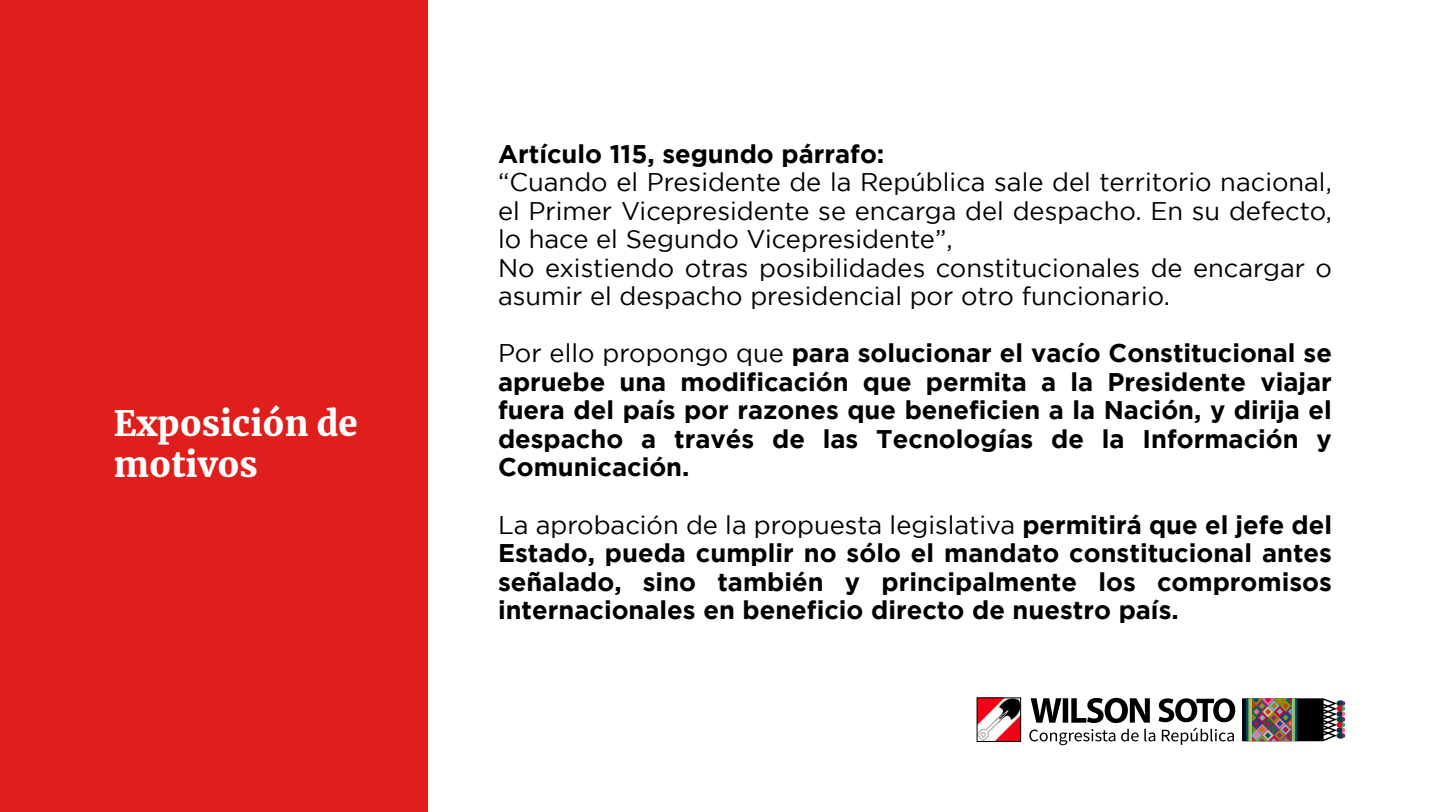
<style>
.page{position:relative;width:1440px;height:812px;background:#fff}
.page>*{position:absolute;margin:0;border:0;box-sizing:border-box;transform-origin:0 0}
.t1{font:900 34.5px/41.4px "Merriweather";color:#fff}
.t2{font:700 25.5px/28.5px "Gotham";color:#000;text-align:justify}
.t3{font:25.5px/28.5px "Gotham";color:#000}
.s1{font-weight:400}
</style>
<div class="page">
<div style="left:0;top:0;width:428px;height:812px;background:#e01e1b"></div>
<div style="left:1242px;top:698px;width:82px;height:43px;background:#000"></div>
<hr style="left:1295px;top:698px;width:2px;height:43px;background:#004b63">
<hr style="left:1293px;top:698px;width:2px;height:43px;background:#86bc7c">
<hr style="left:1291px;top:698px;width:3px;height:43px;background:#9ec87c">
<hr style="left:1246px;top:698px;width:2px;height:43px;background:#004b63">
<hr style="left:1248px;top:698px;width:2px;height:43px;background:#86bc7c">
<hr style="left:1250px;top:698px;width:2px;height:43px;background:#9ec87c">
<svg style="left:1252px;top:698px;width:40px;height:43px;background:#86635b"></svg>
<svg style="left:1321px;top:698px;width:24px;height:44px"></svg>
<img style="left:979px;top:699px;width:40px;height:40px">
<div style="left:977px;top:697px;width:44px;height:44px;border:1px solid #000"></div>
<svg style="left:1029px;top:697px;width:206px;height:48px"></svg>
<h1 class="t1" style="left:114px;top:401px;width:245px">Exposición de motivos</h1>
<p class="t2" style="left:498px;top:139px;width:388px">Artículo 115, segundo párrafo:</p>
<p class="t3" style="left:498px;top:167px;width:835px">“Cuando el Presidente de la República sale del territorio nacional, el Primer Vicepresidente se encarga del despacho. En su defecto, lo hace el Segundo Vicepresidente”,<br>No existiendo otras posibilidades constitucionales de encargar o asumir el despacho presidencial por otro funcionario.</p>
<p class="t2" style="left:498px;top:338px;width:836px"><span class="s1">Por ello propongo que</span> para solucionar el vacío Constitucional se apruebe una modificación que permita a la Presidente viajar fuera del país por razones que beneficien a la Nación, y dirija el despacho a través de las Tecnologías de la Información y Comunicación.</p>
<p class="t2" style="left:498px;top:509px;width:836px"><span class="s1">La aprobación de la propuesta legislativa</span> permitirá que el jefe del Estado, pueda cumplir no sólo el mandato constitucional antes señalado, sino también y principalmente los compromisos internacionales en beneficio directo de nuestro país.</p>
</div>
